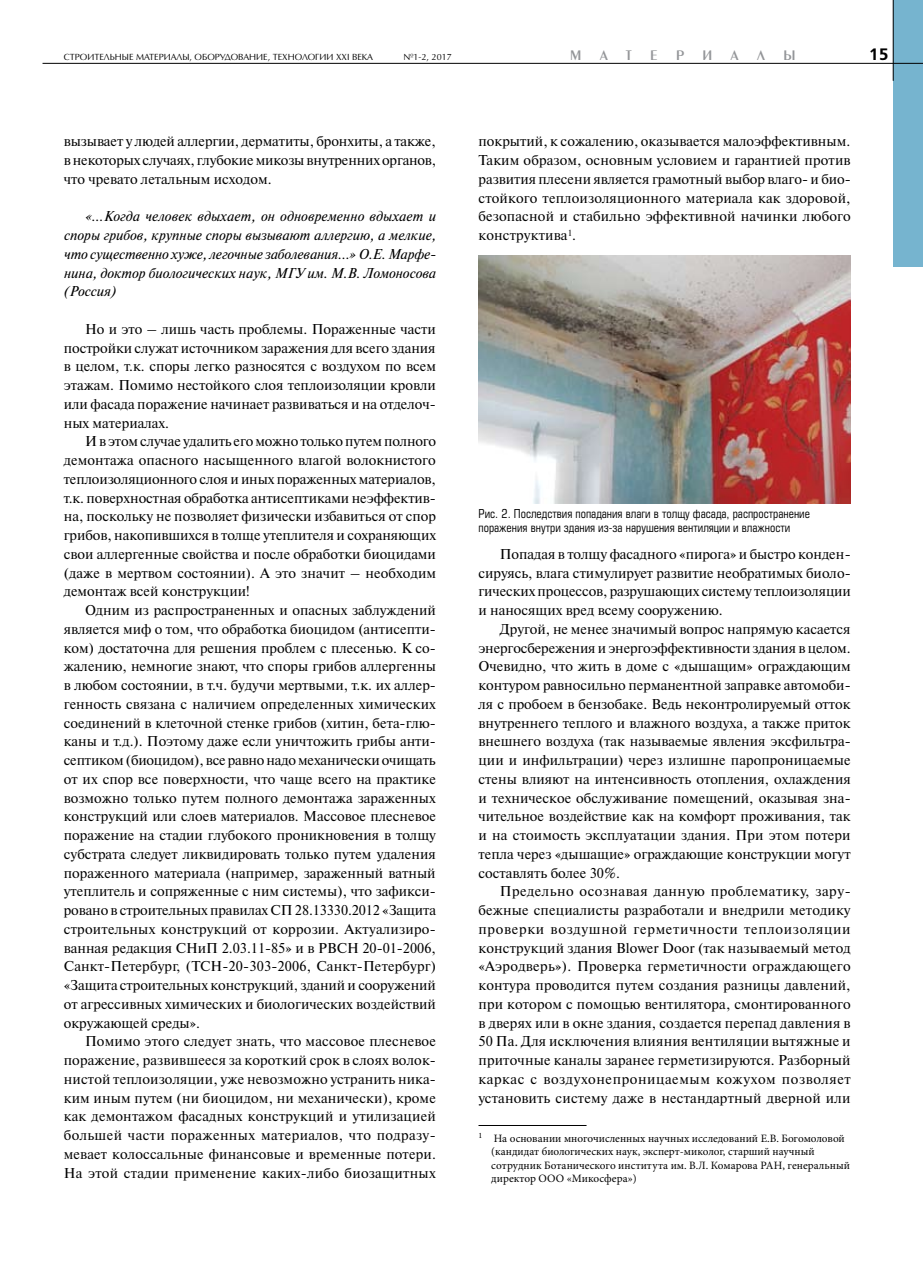
<style>
.page{position:relative;width:923px;height:1263px;background:#fff}
.page>*{position:absolute;margin:0;border:0;box-sizing:border-box;transform-origin:0 0}
.t1{font:700 16.5px "Free Set C";color:#000}
.t2{font:14.55px "Penta Demi";color:#939598}
.t3{font:14.25px/18.8px "Newton C";color:#000;text-align:justify}
.t4{font:italic 14.25px/18.8px "Newton C";color:#000;text-align:justify}
.t5{font:12px/14.4px "Europe Cond";color:#000}
.t6{font:11.25px/13.5px "Minion Pro";color:#000}
.t7{font:9px "AG Opus";color:#000}
</style>
<div class="page">
<div style="left:893px;top:0;width:30px;height:267px;background:#76b4cf"></div>
<img style="left:478px;top:255px;width:372px;height:248px">
<hr style="left:478px;top:1125px;width:108px;height:1px;background:#000">
<hr style="left:893px;top:0;width:1px;height:81px;background:#000">
<hr style="left:43px;top:63px;width:880px;height:1px;background:#000">
<p class="t7" style="left:64px;top:51px;width:311px">СТРОИТЕЛЬНЫЕ МАТЕРИАЛЫ, ОБОРУДОВАНИЕ, ТЕХНОЛОГИИ XXI ВЕКА</p>
<p class="t7" style="left:404px;top:51px;width:50px">№1-2, 2017</p>
<p class="t2" style="left:570px;top:48px;width:13px">М</p>
<p class="t2" style="left:600px;top:48px;width:34px">А Т</p>
<p class="t2" style="left:650px;top:48px;width:9px">Е</p>
<p class="t2" style="left:676px;top:48px;width:9px">Р</p>
<p class="t2" style="left:702px;top:48px;width:11px">И</p>
<p class="t2" style="left:730px;top:48px;width:10px">А</p>
<p class="t2" style="left:757px;top:48px;width:9px">Л</p>
<p class="t2" style="left:783px;top:48px;width:14px">Ы</p>
<p class="t1" style="left:868px;top:45px;width:19px">15</p>
<p class="t3" style="left:64px;top:132px;width:374px">вызывает у людей аллергии, дерматиты, бронхиты, а также, в некоторых случаях, глубокие микозы внутренних органов, что чревато летальным исходом.</p>
<p class="t4" style="left:64px;top:207px;width:374px;text-indent:21px">«…Когда человек вдыхает, он одновременно вдыхает и споры грибов, крупные споры вызывают аллергию, а мелкие, что существенно хуже, легочные заболевания…» О.Е. Марфе&shy;нина, доктор биологических наук, МГУ им. М.В. Ломоносова (Россия)</p>
<p class="t3" style="left:64px;top:320px;width:374px;text-indent:21px">Но и это – лишь часть проблемы. Пораженные части постройки служат источником заражения для всего здания в целом, т.к. споры легко разносятся с воздухом по всем этажам. Помимо нестойкого слоя теплоизоляции кровли или фасада поражение начинает развиваться и на отделоч&shy;ных материалах.</p>
<p class="t3" style="left:64px;top:432px;width:374px;text-indent:21px">И в этом случае удалить его можно только путем полного демонтажа опасного насыщенного влагой волокнистого теплоизоляционного слоя и иных пораженных материалов, т.к. поверхностная обработка антисептиками неэффектив&shy;на, поскольку не позволяет физически избавиться от спор грибов, накопившихся в толще утеплителя и сохраняющих свои аллергенные свойства и после обработки биоцидами (даже в мертвом состоянии). А это значит – необходим демонтаж всей конструкции!</p>
<p class="t3" style="left:64px;top:601px;width:374px;text-indent:21px">Одним из распространенных и опасных заблуждений является миф о том, что обработка биоцидом (антисепти&shy;ком) достаточна для решения проблем с плесенью. К со&shy;жалению, немногие знают, что споры грибов аллергенны в любом состоянии, в т.ч. будучи мертвыми, т.к. их аллер&shy;генность связана с наличием определенных химических соединений в клеточной стенке грибов (хитин, бета-глю&shy;каны и т.д.). Поэтому даже если уничтожить грибы анти&shy;септиком (биоцидом), все равно надо механически очищать от их спор все поверхности, что чаще всего на практике возможно только путем полного демонтажа зараженных конструкций или слоев материалов. Массовое плесневое поражение на стадии глубокого проникновения в толщу субстрата следует ликвидировать только путем удаления пораженного материала (например, зараженный ватный утеплитель и сопряженные с ним системы), что зафикси&shy;ровано в строительных правилах СП 28.13330.2012 «Защита строительных конструкций от коррозии. Актуализиро&shy;ванная редакция СНиП 2.03.11-85» и в РВСН 20-01-2006, Санкт-Петербург, (ТСН-20-303-2006, Санкт-Петербург) «Защита строительных конструкций, зданий и сооружений от агрессивных химических и биологических воздействий окружающей среды».</p>
<p class="t3" style="left:64px;top:1032px;width:374px;text-indent:21px">Помимо этого следует знать, что массовое плесневое поражение, развившееся за короткий срок в слоях волок&shy;нистой теплоизоляции, уже невозможно устранить ника&shy;ким иным путем (ни биоцидом, ни механически), кроме как демонтажом фасадных конструкций и утилизацией большей части пораженных материалов, что подразу&shy;мевает колоссальные финансовые и временные потери.<br>На этой стадии применение каких-либо биозащитных</p>
<p class="t3" style="left:478px;top:132px;width:374px">покрытий, к сожалению, оказывается малоэффективным.<br>Таким образом, основным условием и гарантией против развития плесени является грамотный выбор влаго- и био&shy;стойкого теплоизоляционного материала как здоровой, безопасной и стабильно эффективной начинки любого конструктива .</p>
<p class="t5" style="left:478px;top:506px;width:333px">Рис. 2. Последствия попадания влаги в толщу фасада, распространение поражения внутри здания из-за нарушения вентиляции и влажности</p>
<p class="t3" style="left:478px;top:545px;width:374px;text-indent:21px">Попадая в толщу фасадного «пирога» и быстро конден&shy;сируясь, влага стимулирует развитие необратимых биоло&shy;гических процессов, разрушающих систему теплоизоляции и наносящих вред всему сооружению.</p>
<p class="t3" style="left:478px;top:620px;width:374px;text-indent:21px">Другой, не менее значимый вопрос напрямую касается энергосбережения и энергоэффективности здания в целом.<br>Очевидно, что жить в доме с «дышащим» ограждающим контуром равносильно перманентной заправке автомоби&shy;ля с пробоем в бензобаке. Ведь неконтролируемый отток внутреннего теплого и влажного воздуха, а также приток внешнего воздуха (так называемые явления эксфильтра&shy;ции и инфильтрации) через излишне паропроницаемые стены влияют на интенсивность отопления, охлаждения и техническое обслуживание помещений, оказывая зна&shy;чительное воздействие как на комфорт проживания, так и на стоимость эксплуатации здания. При этом потери тепла через «дышащие» ограждающие конструкции могут составлять более 30%.</p>
<p class="t3" style="left:478px;top:882px;width:374px;text-indent:21px">Предельно осознавая данную проблематику, зару&shy;бежные специалисты разработали и внедрили методику проверки воздушной герметичности теплоизоляции конструкций здания Blower Door (так называемый метод «Аэродверь»). Проверка герметичности ограждающего контура проводится путем создания разницы давлений, при котором с помощью вентилятора, смонтированного в дверях или в окне здания, создается перепад давления в 50 Па. Для исключения влияния вентиляции вытяжные и приточные каналы заранее герметизируются. Разборный каркас с воздухонепроницаемым кожухом позволяет установить систему даже в нестандартный дверной или</p>
<p class="t6" style="left:491px;top:1131px;width:360px">На основании многочисленных научных исследований Е.В. Богомоловой (кандидат биологических наук, эксперт-миколог, старший научный сотрудник Ботанического института им. В.Л. Комарова РАН, генеральный директор ООО «Микосфера»)</p>
</div>
